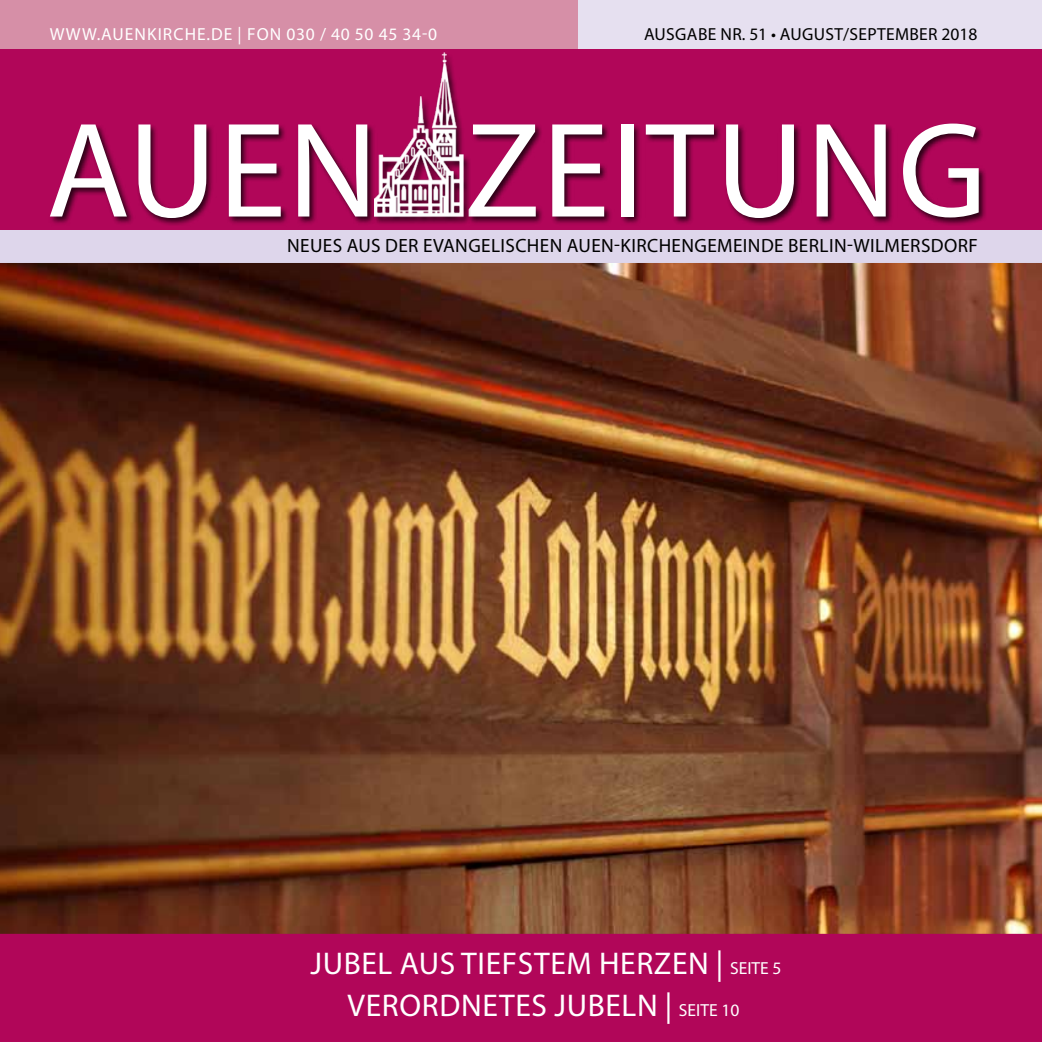
<style>
.page{position:relative;width:1042px;height:1042px;background:#fff}
.page>*{position:absolute;margin:0;border:0;box-sizing:border-box;transform-origin:0 0}
.t1{font:136.5px "Myriad Pro";letter-spacing:.015em;color:#fff}
.t2{font:31.5px "Myriad Pro";letter-spacing:.02em;color:#fff}
.t3{font:19.25px "Myriad Pro";letter-spacing:.02em;color:#000}
.t4{font:17.5px "Myriad Pro";letter-spacing:.06em;color:#fff}
.t5{font:17.5px "Myriad Pro";letter-spacing:.02em;color:#000}
.s1{font-size:17.5px}
</style>
<div class="page">
<div style="left:0;top:914px;width:1042px;height:128px;background:#b10659"></div>
<div style="left:0;top:218px;width:1042px;height:52px;background:#ded6eb"></div>
<div style="left:0;top:27px;width:1042px;height:202px;background:#b10659"></div>
<div style="left:0;top:0;width:1042px;height:49px;background:#d68fa7"></div>
<div style="left:578px;top:0;width:464px;height:49px;background:#e6e0f0"></div>
<img style="left:0;top:263px;width:1042px;height:671px">
<div style="left:48px;top:122px;width:938px;height:104px;background:#000;opacity:.75"></div>
<div style="left:372px;top:52px;width:99px;height:173px;background:#000;opacity:.75"></div>
<img style="left:374px;top:52px;width:94px;height:172px">
<p class="t4" style="left:50px;top:23px;width:17px">WWW</p>
<p class="t4" style="left:97px;top:23px;width:342px">.AUENKIRCHE.DE | FON 030 / 40 50 45 34-0</p>
<p class="t5" style="left:644px;top:23px;width:335px">AUSGABE NR. 51 • AUGUST/SEPTEMBER 2018</p>
<h1 class="t1" style="left:46px;top:87px;width:154px">AUE</h1>
<h1 class="t1" style="left:288px;top:87px;width:700px">N ZEITUNG</h1>
<p class="t3" style="left:287px;top:233px;width:692px">NEUES AUS DER EVANGELISCHEN AUEN-KIRCHENGEMEINDE BERLIN-WILMERSDORF</p>
<h2 class="t2" style="left:310px;top:944px;width:429px">JUBEL AUS TIEFSTEM HERZEN | <span class="s1">SEITE</span></h2>
<p class="t4" style="left:772px;top:957px;width:10px">5</p>
<h2 class="t2" style="left:347px;top:986px;width:340px">VERORDNETES JUBELN | <span class="s1">SEITE</span></h2>
<p class="t4" style="left:721px;top:999px;width:19px">10</p>
</div>
